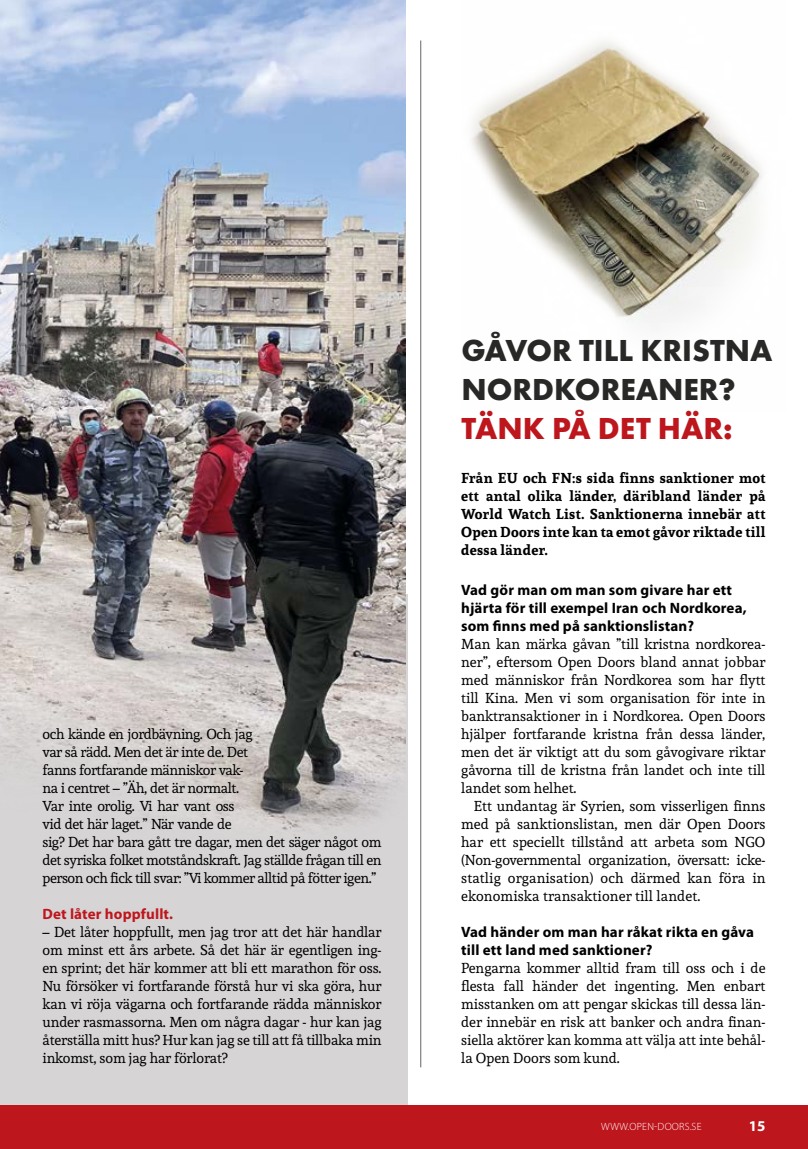
<style>
.page{position:relative;width:808px;height:1149px;background:#fff}
.page>*{position:absolute;margin:0;border:0;box-sizing:border-box;transform-origin:0 0}
.t1{font:700 31.5px/39px "Futura PT";color:#282827}
.t2{font:700 31.5px "Futura PT";color:#be161d}
.t3{font:700 15px/18px "Myriad Pro";letter-spacing:.01em;color:#000}
.t4{font:700 15px "Myriad Pro";letter-spacing:.01em;color:#be161d}
.t5{font:700 15px "Myriad Pro";color:#fff}
.t6{font:14.25px/18px "Andada";letter-spacing:-.03em;color:#000;text-align:justify}
.t7{font:700 14.25px/18px "Andada";letter-spacing:.02em;color:#000;text-align:justify}
.t8{font:300 10.5px "Myriad Pro";letter-spacing:.02em;color:#fff}
</style>
<div class="page">
<img style="left:471px;top:41px;width:291px;height:282px">
<div style="left:0;top:594px;width:407px;height:510px;background:#d7d4d5"></div>
<img style="left:0;top:0;width:406px;height:836px">
<div style="left:0;top:1104px;width:808px;height:44px;background:#be161d"></div>
<hr style="left:420px;top:40px;width:1px;height:1026px;background:#878787">
<p class="t6" style="left:43px;top:724px;width:340px;text-align:left">och kände en jordbävning. Och jag<br>var så rädd. Men det är inte de. Det<br>fanns fortfarande människor vak-<br>na i centret – ”Äh, det är normalt.<br>Var inte orolig. Vi har vant oss<br>vid det här laget.” När vande de<br>sig? Det har bara gått tre dagar, men det säger något om det syriska folket motståndskraft. Jag ställde frågan till en person och fick till svar: ”Vi kommer alltid på fötter igen.”</p>
<p class="t4" style="left:43px;top:903px;width:132px">Det låter hoppfullt.</p>
<p class="t6" style="left:43px;top:922px;width:341px">– Det låter hoppfullt, men jag tror att det här handlar om minst ett års arbete. Så det här är egentligen ing&shy;en sprint; det här kommer att bli ett marathon för oss.<br>Nu försöker vi fortfarande förstå hur vi ska göra, hur kan vi röja vägarna och fortfarande rädda människor under rasmassorna. Men om några dagar - hur kan jag återställa mitt hus? Hur kan jag se till att få tillbaka min inkomst, som jag har förlorat?</p>
<h1 class="t1" style="left:461px;top:329px;width:313px">GÅVOR TILL KRISTNA<br>NORDKOREANER?</h1>
<h1 class="t2" style="left:461px;top:407px;width:273px">TÄNK PÅ DET HÄR:</h1>
<p class="t7" style="left:461px;top:468px;width:306px">Från EU och FN:s sida finns sanktioner mot ett antal olika länder, däribland länder på World Watch List. Sanktionerna innebär att Open Doors inte kan ta emot gåvor riktade till dessa länder.</p>
<p class="t3" style="left:461px;top:579px;width:287px">Vad gör man om man som givare har ett hjärta för till exempel Iran och Nordkorea, som finns med på sanktionslistan?</p>
<p class="t6" style="left:461px;top:634px;width:306px">Man kan märka gåvan ”till kristna nordkorea&shy;ner”, eftersom Open Doors bland annat jobbar med människor från Nordkorea som har flytt till Kina. Men vi som organisation för inte in banktransaktioner in i Nordkorea. Open Doors hjälper fortfarande kristna från dessa länder, men det är viktigt att du som gåvogivare riktar gåvorna till de kristna från landet och inte till landet som helhet.</p>
<p class="t6" style="left:461px;top:796px;width:306px;text-indent:13px">Ett undantag är Syrien, som visserligen finns med på sanktionslistan, men där Open Doors har ett speciellt tillstånd att arbeta som NGO (Non-governmental organization, översatt: icke&shy;statlig organisation) och därmed kan föra in ekonomiska transaktioner till landet.</p>
<p class="t3" style="left:461px;top:921px;width:294px">Vad händer om man har råkat rikta en gåva till ett land med sanktioner?</p>
<p class="t6" style="left:461px;top:958px;width:306px">Pengarna kommer alltid fram till oss och i de flesta fall händer det ingenting. Men enbart misstanken om att pengar skickas till dessa län&shy;der innebär en risk att banker och andra finan&shy;siella aktörer kan komma att välja att inte behål&shy;la Open Doors som kund.</p>
<p class="t8" style="left:601px;top:1119px;width:102px">WWW.OPEN-DOORS.SE</p>
<p class="t5" style="left:749px;top:1116px;width:18px">15</p>
</div>
